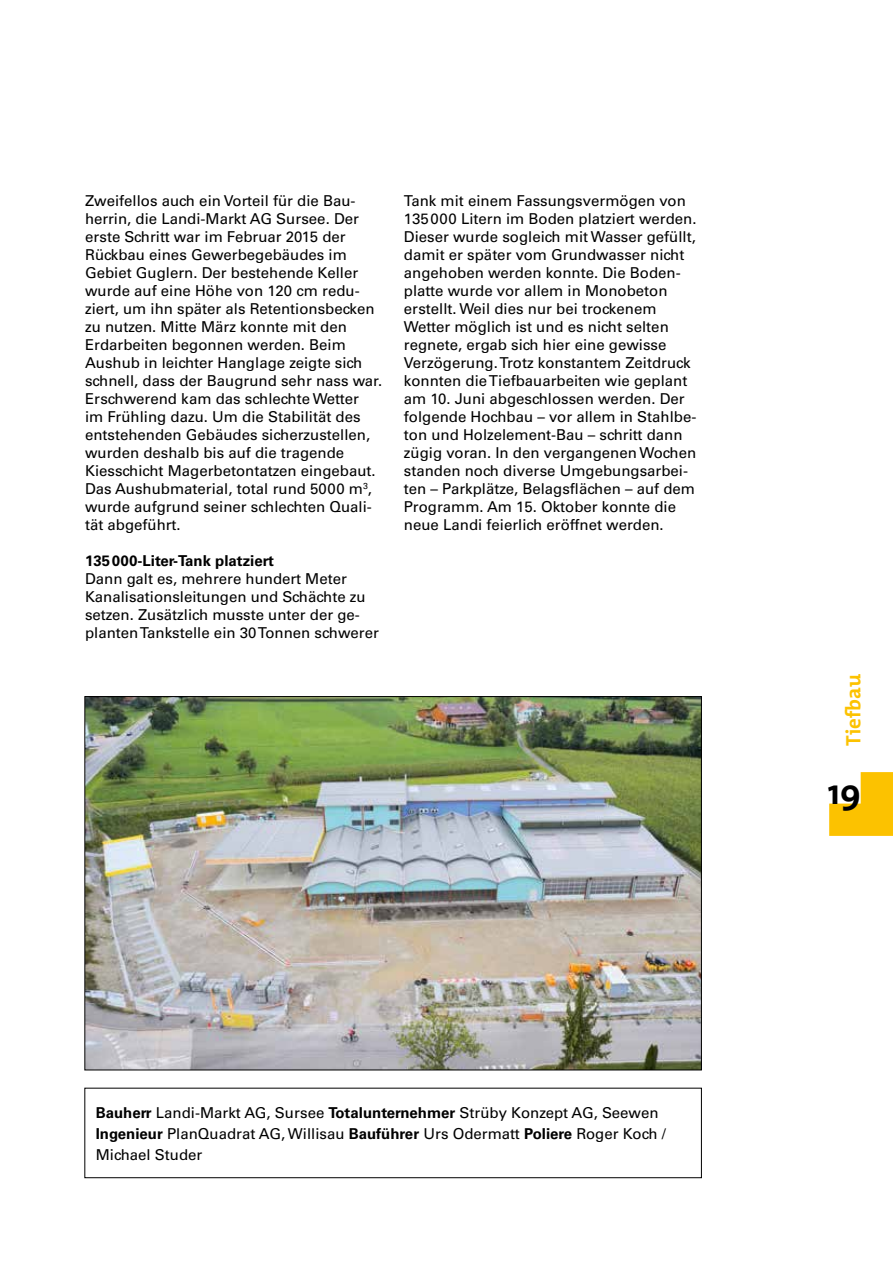
<style>
.page{position:relative;width:893px;height:1263px;background:#fff}
.page>*{position:absolute;margin:0;border:0;box-sizing:border-box;transform-origin:0 0}
.t1{font:700 36px "The Mix";color:#000}
.t2{font:700 21px "The Mix";color:#fcc200}
.t3{font:15px/18px "Univers";color:#000}
.t4{font:700 15px "Univers";color:#000}
.s1{font-weight:700}
</style>
<div class="page">
<svg style="left:829px;top:772px;width:64px;height:64px"></svg>
<img style="left:87px;top:698px;width:613px;height:370px">
<div style="left:85px;top:1088px;width:617px;height:90px;border:1px solid #000"></div>
<p class="t3" style="left:85px;top:192px;width:299px">Zweifellos auch ein Vorteil für die Bau&shy;herrin, die Landi-Markt AG Sursee. Der erste Schritt war im Februar 2015 der Rückbau eines Gewerbegebäudes im Gebiet Guglern. Der bestehende Keller wurde auf eine Höhe von 120 cm redu&shy;ziert, um ihn später als Retentionsbecken zu nutzen. Mitte März konnte mit den Erdarbeiten begonnen werden. Beim Aushub in leichter Hanglage zeigte sich schnell, dass der Baugrund sehr nass war.<br>Erschwerend kam das schlechte Wetter<br>im Frühling dazu. Um die Stabilität des entstehenden Gebäudes sicherzustellen, wurden deshalb bis auf die tragende Kiesschicht Magerbetontatzen eingebaut.<br>Das Aushubmaterial, total rund 5000 m<sup>3</sup>, wurde aufgrund seiner schlechten Quali&shy;tät abgeführt.</p>
<p class="t4" style="left:85px;top:552px;width:191px">135000-Liter-Tank platziert</p>
<p class="t3" style="left:85px;top:570px;width:295px">Dann galt es, mehrere hundert Meter Kanalisationsleitungen und Schächte zu setzen. Zusätzlich musste unter der ge&shy;planten Tankstelle ein 30 Tonnen schwerer</p>
<p class="t3" style="left:404px;top:192px;width:294px">Tank mit einem Fassungsvermögen von 135000 Litern im Boden platziert werden.<br>Dieser wurde sogleich mit Wasser gefüllt, damit er später vom Grundwasser nicht angehoben werden konnte. Die Boden&shy;platte wurde vor allem in Monobeton erstellt. Weil dies nur bei trockenem Wetter möglich ist und es nicht selten regnete, ergab sich hier eine gewisse Verzögerung. Trotz konstantem Zeitdruck konnten die Tiefbauarbeiten wie geplant am 10. Juni abgeschlossen werden. Der folgende Hochbau – vor allem in Stahlbe&shy;ton und Holzelement-Bau – schritt dann zügig voran. In den vergangenen Wochen standen noch diverse Umgebungsarbei&shy;ten – Parkplätze, Belagsflächen – auf dem Programm. Am 15. Oktober konnte die neue Landi feierlich eröffnet werden.</p>
<p class="t3" style="left:96px;top:1102px;width:572px;line-height:21px"><span class="s1">Bauherr</span> Landi-Markt AG, Sursee <span class="s1">Totalunternehmer</span> Strüby Konzept AG, Seewen<br><span class="s1">Ingenieur</span> PlanQuadrat AG, Willisau <span class="s1">Bauführer</span> Urs Odermatt <span class="s1">Poliere</span> Roger Koch /<br>Michael Studer</p>
<h2 class="t2" style="left:836px;top:746px;width:73px;rotate:-90deg">Tiefbau</h2>
<h1 class="t1" style="left:828px;top:761px;width:35px">19</h1>
</div>
